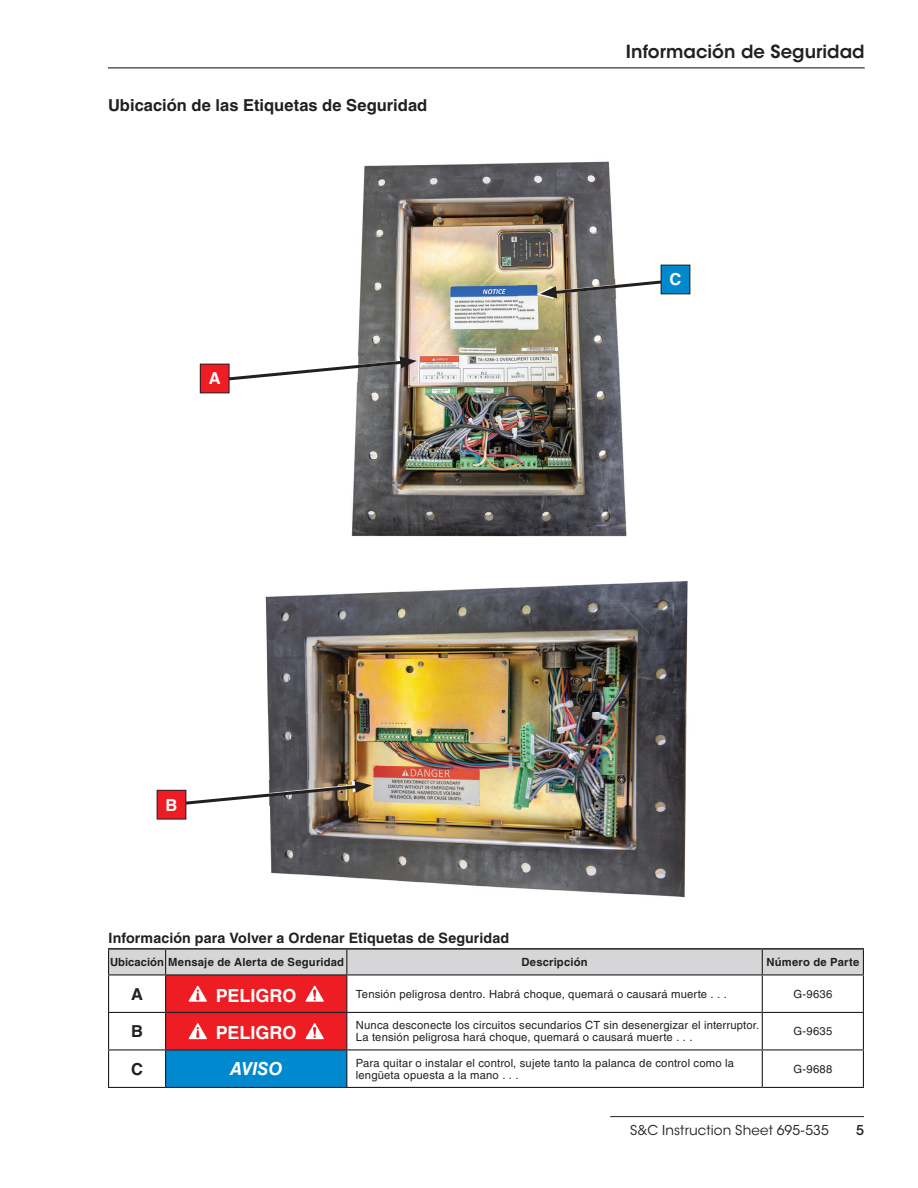
<style>
.page{position:relative;width:918px;height:1188px;background:#fff}
.page>*{position:absolute;margin:0;border:0;box-sizing:border-box;transform-origin:0 0}
.t1{font:600 18px "ITC Avant Garde Std";color:#231f20}
.t2{font:700 18px "Helvetica LT Std";color:#fff}
.t3{font:italic 700 18px "Helvetica LT Std";letter-spacing:-.005em;color:#fff}
.t4{font:700 16.5px "Helvetica LT Std";color:#231f20}
.t5{font:700 16.5px "Helvetica LT Std";color:#fff}
.t6{font:700 14.25px "Helvetica LT Std";letter-spacing:.005em;color:#231f20}
.t7{font:13.5px "ITC Avant Garde Std";letter-spacing:.01em;color:#231f20}
.t8{font:500 13.5px "ITC Avant Garde Std";color:#231f20}
.t9{font:11.25px/12px "Helvetica LT Std";letter-spacing:.015em;color:#231f20}
.t10{font:700 11.25px "Helvetica LT Std";letter-spacing:.015em;color:#231f20}
</style>
<div class="page">
<hr style="left:610px;top:1116px;width:254px;height:1px;background:#231f20">
<img style="left:351px;top:161px;width:321px;height:376px">
<hr style="left:108px;top:67px;width:757px;height:1px;background:#231f20">
<div style="left:166px;top:1050px;width:181px;height:37px;background:#0089cf"></div>
<hr style="left:108px;top:1050px;width:1px;height:37px;background:#231f20">
<hr style="left:165px;top:1050px;width:1px;height:37px;background:#231f20">
<hr style="left:346px;top:1050px;width:1px;height:37px;background:#231f20">
<hr style="left:762px;top:1050px;width:1px;height:37px;background:#231f20">
<hr style="left:863px;top:1050px;width:1px;height:37px;background:#231f20">
<hr style="left:108px;top:1087px;width:58px;height:1px;background:#231f20">
<hr style="left:166px;top:1087px;width:181px;height:1px;background:#231f20">
<hr style="left:347px;top:1087px;width:415px;height:1px;background:#231f20">
<hr style="left:762px;top:1087px;width:102px;height:1px;background:#231f20">
<hr style="left:108px;top:948px;width:58px;height:2px;background:#231f20">
<hr style="left:166px;top:948px;width:181px;height:2px;background:#231f20">
<hr style="left:347px;top:948px;width:415px;height:2px;background:#231f20">
<hr style="left:762px;top:948px;width:102px;height:2px;background:#231f20">
<svg style="left:108px;top:949px;width:756px;height:101px"></svg>
<img style="left:265px;top:581px;width:423px;height:317px">
<svg style="left:171px;top:781px;width:201px;height:26px"></svg>
<svg style="left:216px;top:356px;width:201px;height:27px"></svg>
<img style="left:537px;top:280px;width:3px;height:18px">
<svg style="left:540px;top:278px;width:131px;height:20px"></svg>
<div style="left:157px;top:790px;width:29px;height:29px;background:#ee1d23"></div>
<div style="left:661px;top:265px;width:29px;height:29px;background:#0089cf"></div>
<div style="left:200px;top:364px;width:29px;height:29px;background:#ee1d23"></div>
<div style="left:200px;top:364px;width:30px;height:29px;border:1px solid #231f20"></div>
<h2 class="t4" style="left:108px;top:95px;width:321px">Ubicación de las Etiquetas de Seguridad</h2>
<h2 class="t5" style="left:209px;top:369px;width:13px">A</h2>
<h2 class="t5" style="left:166px;top:795px;width:13px">B</h2>
<h1 class="t1" style="left:626px;top:40px;width:240px">Información de Seguridad</h1>
<h2 class="t5" style="left:670px;top:270px;width:13px">C</h2>
<p class="t6" style="left:109px;top:929px;width:402px">Información para Volver a Ordenar Etiquetas de Seguridad</p>
<p class="t10" style="left:110px;top:955px;width:236px">Ubicación Mensaje de Alerta de Seguridad</p>
<p class="t10" style="left:521px;top:955px;width:68px">Descripción</p>
<p class="t10" style="left:766px;top:955px;width:94px">Número de Parte</p>
<h2 class="t4" style="left:131px;top:984px;width:13px">A</h2>
<h1 class="t2" style="left:216px;top:984px;width:82px">PELIGRO</h1>
<p class="t9" style="left:356px;top:988px;width:373px">Tensión peligrosa dentro . Habrá choque, quemará o causará muerte . . .</p>
<p class="t9" style="left:793px;top:988px;width:40px">G-9636</p>
<h2 class="t4" style="left:131px;top:1021px;width:13px">B</h2>
<h1 class="t2" style="left:216px;top:1022px;width:82px">PELIGRO</h1>
<p class="t9" style="left:356px;top:1019px;width:405px">Nunca desconecte los circuitos secundarios CT sin desenergizar el interruptor .<br>La tensión peligrosa hará choque, quemará o causará muerte . . .</p>
<p class="t9" style="left:793px;top:1025px;width:40px">G-9635</p>
<h2 class="t4" style="left:131px;top:1059px;width:13px">C</h2>
<h1 class="t3" style="left:230px;top:1058px;width:54px">AVISO</h1>
<p class="t9" style="left:356px;top:1057px;width:380px">Para quitar o instalar el control, sujete tanto la palanca de control como la lengüeta opuesta a la mano . . .</p>
<p class="t9" style="left:793px;top:1063px;width:40px">G-9688</p>
<p class="t7" style="left:630px;top:1122px;width:200px">S&amp;C Instruction Sheet 695-535</p>
<p class="t8" style="left:856px;top:1122px;width:9px">5</p>
</div>
